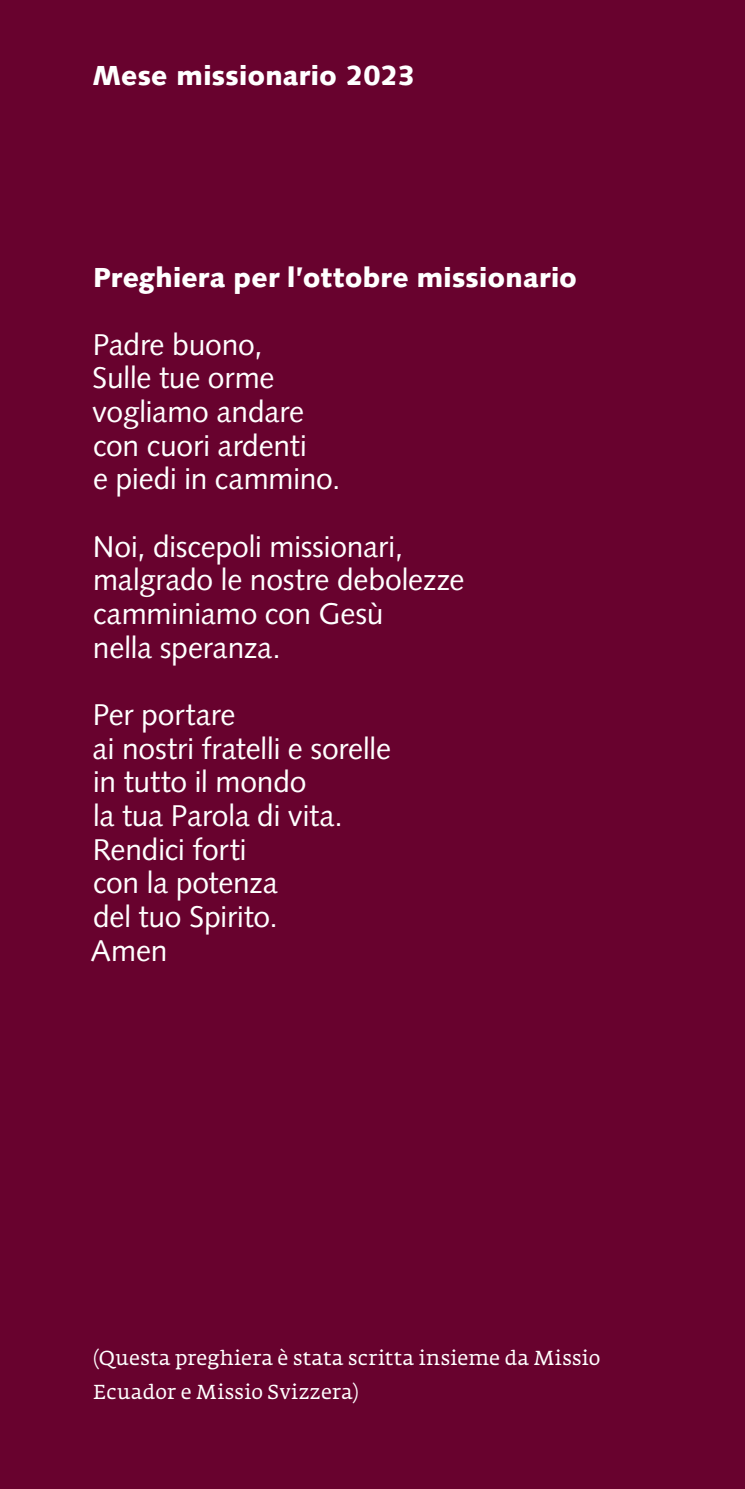
<style>
.page{position:relative;width:745px;height:1489px;background:#fff}
.page>*{position:absolute;margin:0;border:0;box-sizing:border-box;transform-origin:0 0}
.t1{font:30px/33.8px "Syntax LT Std";letter-spacing:-.005em;color:#fff}
.t2{font:900 27.5px "Syntax LT Std";letter-spacing:.01em;color:#fff}
.t3{font:20px/33.8px "Fedra Serif A Std";letter-spacing:.02em;color:#fff}
</style>
<div class="page">
<div style="left:0;top:0;width:744px;height:1488px;background:#68022e"></div>
<p class="t2" style="left:92px;top:59px;width:324px">Mese missionario 2023</p>
<p class="t2" style="left:93px;top:261px;width:485px">Preghiera per l’ottobre missionario</p>
<p class="t1" style="left:92px;top:327px;width:250px">Padre buono,<br>Sulle tue orme vogliamo andare con cuori ardenti<br>e piedi in cammino.</p>
<p class="t1" style="left:93px;top:529px;width:373px">Noi, discepoli missionari, malgrado le nostre debolezze camminiamo con Gesù<br>nella speranza.</p>
<p class="t1" style="left:91px;top:697px;width:301px">Per portare<br>ai nostri fratelli e sorelle in tutto il mondo<br>la tua Parola di vita.<br>Rendici forti<br>con la potenza<br>del tuo Spirito.<br>Amen</p>
<p class="t3" style="left:93px;top:1342px;width:508px">(Questa preghiera è stata scritta insieme da Missio<br>Ecuador e Missio Svizzera)</p>
</div>
